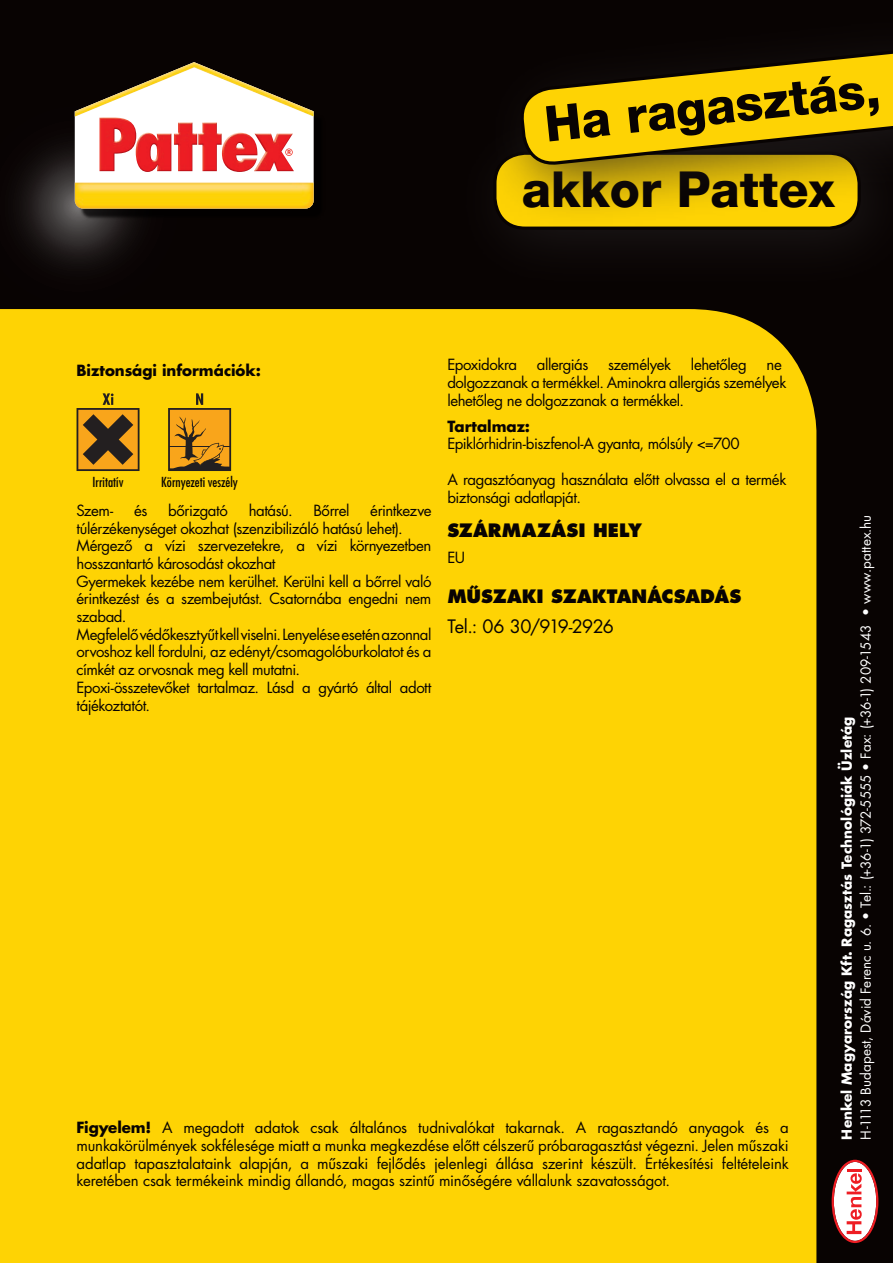
<style>
.page{position:relative;width:893px;height:1263px;background:#080302}
.page>*{position:absolute;margin:0;border:0;box-sizing:border-box;transform-origin:0 0}
.t1{font:800 49.5px "Helvetica Neue LT Com";color:#080302}
.Cim{font:700 18px "Futura H Extra";letter-spacing:.005em;color:#080302}
.t2{font:18px "Futura H Book";letter-spacing:-.035em;color:#080302}
.Kenyér{font:15px/17.7px "Futura H Book";letter-spacing:-.03em;color:#080302}
.Kenyér-2{font:15px "Futura Bold H";letter-spacing:-.005em;color:#080302}
.t3{font:13.5px "Futura H Book";color:#fff}
.t4{font:13.5px "Futura H Bold";letter-spacing:.005em;color:#fff}
.Kenyér-3{font:13.5px "Futura H Condensed";letter-spacing:-.005em;color:#080302}
.s1{font-family:"Futura H Bold"}
</style>
<div class="page">
<svg style="left:17px;top:111px;width:121px;height:157px"></svg>
<img style="left:78px;top:209px;width:60px;height:11px">
<svg style="left:75px;top:62px;width:239px;height:147px"></svg>
<div style="left:0;top:309px;width:816px;height:954px;background:#fed304"></div>
<svg style="left:832px;top:1160px;width:46px;height:83px"></svg>
<div style="left:476px;top:5px;width:417px;height:225px;background:#231f20;opacity:.75"></div>
<svg style="left:519px;top:17px;width:374px;height:180px"></svg>
<svg style="left:77px;top:393px;width:63px;height:78px;background:#a47718"></svg>
<svg style="left:168px;top:393px;width:63px;height:78px;background:#c48c17"></svg>
<p class="t1" style="left:542px;top:95px;width:339px;rotate:-6deg">Ha ragasztás,</p>
<p class="t1" style="left:522px;top:160px;width:315px">akkor Pattex</p>
<p class="Kenyér-2" style="left:77px;top:360px;width:186px">Biztonsági információk:</p>
<p class="Kenyér-3" style="left:93px;top:474px;width:33px">Irritatív</p>
<p class="Kenyér-3" style="left:161px;top:474px;width:78px">Környezeti veszély</p>
<p class="Kenyér" style="left:77px;top:501px;width:356px;text-indent:294px">érintkezve túlérzékenységet okozhat (szenzibilizáló hatású lehet).</p>
<p class="Kenyér" style="left:77px;top:537px;width:356px">Mérgezô a vízi szervezetekre, a vízi környezetben hosszantartó károsodást okozhat</p>
<p class="Kenyér" style="left:77px;top:572px;width:356px;text-align:justify">Gyermekek kezébe nem kerülhet. Kerülni kell a bôrrel való érintkezést és a szembejutást. Csatornába engedni nem szabad.</p>
<p class="Kenyér" style="left:77px;top:625px;width:356px;text-align:justify">Megfelelô védôkesztyût kell viselni. Lenyelése esetén azonnal orvoshoz kell fordulni, az edényt/csomagolóburkolatot és a címkét az orvosnak meg kell mutatni.</p>
<p class="Kenyér" style="left:77px;top:678px;width:356px">Epoxi-összetevôket tartalmaz. Lásd a gyártó által adott tájékoztatót.</p>
<p class="Kenyér" style="left:77px;top:501px;width:38px">Szem-</p>
<p class="Kenyér" style="left:134px;top:501px;width:15px">és</p>
<p class="Kenyér" style="left:168px;top:501px;width:61px">bôrizgató</p>
<p class="Kenyér" style="left:249px;top:501px;width:45px">hatású.</p>
<p class="Kenyér" style="left:313px;top:501px;width:38px">Bôrrel</p>
<p class="Kenyér" style="left:447px;top:356px;width:71px">Epoxidokra</p>
<p class="Kenyér" style="left:537px;top:356px;width:53px">allergiás</p>
<p class="Kenyér" style="left:608px;top:356px;width:64px">személyek</p>
<p class="Kenyér" style="left:691px;top:356px;width:57px">lehetôleg</p>
<p class="Kenyér" style="left:447px;top:356px;width:341px;text-indent:319px">ne dolgozzanak a termékkel. Aminokra allergiás személyek lehetôleg ne dolgozzanak a termékkel.</p>
<p class="Kenyér-2" style="left:447px;top:416px;width:84px">Tartalmaz:</p>
<p class="Kenyér" style="left:447px;top:435px;width:294px">Epiklórhidrin-biszfenol-A gyanta, mólsúly &lt;=700</p>
<p class="Kenyér" style="left:447px;top:470px;width:341px">A ragasztóanyag használata elôtt olvassa el a termék biztonsági adatlapját.</p>
<p class="Cim" style="left:447px;top:519px;width:196px">SZÁRMAZÁSI HELY</p>
<p class="Kenyér" style="left:447px;top:549px;width:19px">EU</p>
<p class="Cim" style="left:447px;top:585px;width:296px">MÛSZAKI SZAKTANÁCSADÁS</p>
<p class="t2" style="left:447px;top:614px;width:168px">Tel.: 06 30/919-2926</p>
<p class="Kenyér" style="left:77px;top:1119px;width:714px;text-align:justify"><span class="s1">Figyelem!</span> A megadott adatok csak általános tudnivalókat takarnak. A ragasztandó anyagok és a munkakörülmények sokfélesége miatt a munka megkezdése elôtt célszerû próbaragasztást végezni. Jelen mûszaki adatlap tapasztalataink alapján, a mûszaki fejlôdés jelenlegi állása szerint készült. Értékesítési feltételeink keretében csak termékeink mindig állandó, magas szintû minôségére vállalunk szavatosságot.</p>
<p class="t3" style="left:857px;top:1139px;width:626px;rotate:-90deg">H-1113 Budapest, Dávid Ferenc u. 6. • Tel.: (+36-1) 372-5555 • Fax: (+36-1) 209-1543 • www.pattex.hu</p>
<p class="t4" style="left:837px;top:1139px;width:424px;rotate:-90deg">Henkel Magyarország Kft. Ragasztás Technológiák Üzletág</p>
</div>
